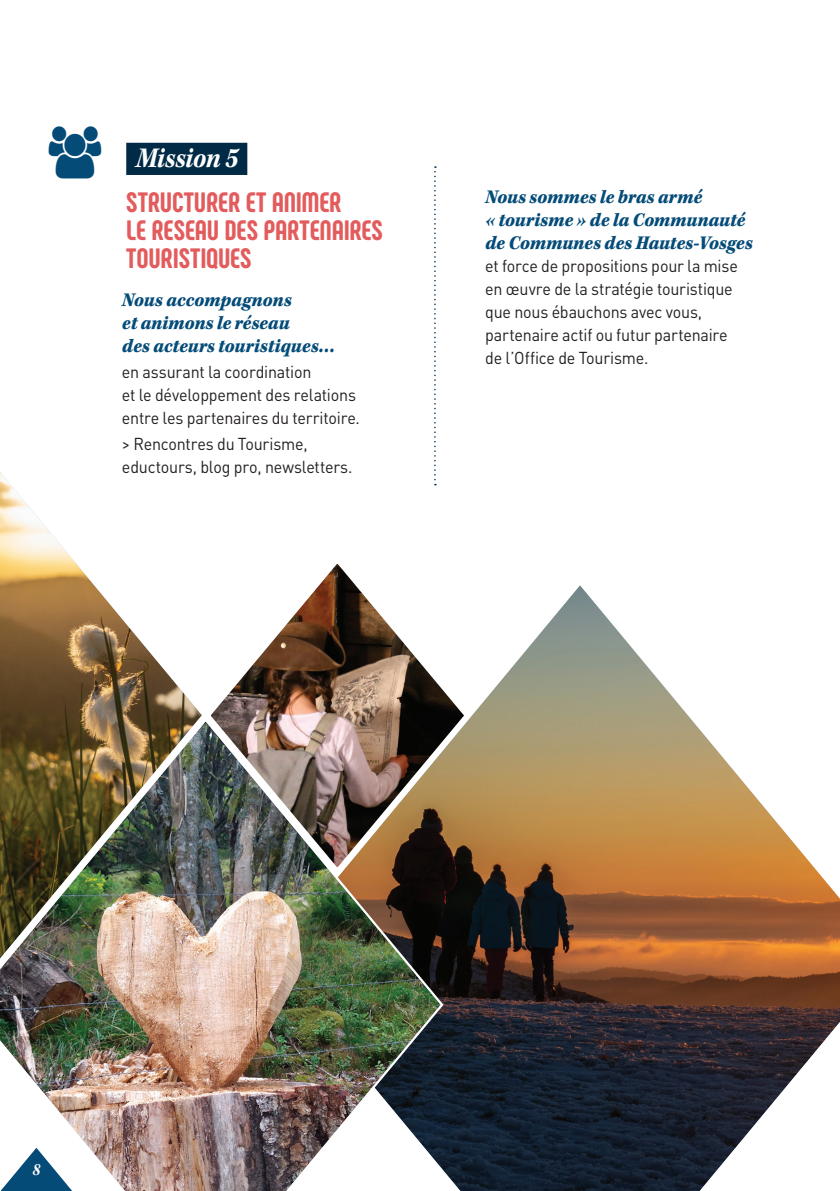
<style>
.page{position:relative;width:840px;height:1191px;background:#fff}
.page>*{position:absolute;margin:0;border:0;box-sizing:border-box;transform-origin:0 0}
.t1{font:italic 700 29.2px "Kepler Std";letter-spacing:-.015em;color:#fff;scale:.89 1}
.t2{font:800 28px/28px "Phenomena";letter-spacing:-.01em;color:#e35c5d}
.t3{font:20px/23px "Kepler Std Black It Capt";letter-spacing:-.01em;color:#044b78;scale:.94 1}
.t4{font:18px "Kepler Std Bold Scn It";color:#fff;scale:.94 1}
.t5{font:17.2px/23px "DIN Pro";letter-spacing:-.01em;color:#231f20;scale:.94 1}
</style>
<div class="page">
<svg style="left:445px;top:585px;width:394px;height:606px"></svg>
<div style="left:126px;top:143px;width:121px;height:32px;background:#002a46"></div>
<svg style="left:211px;top:564px;width:260px;height:312px"></svg>
<img style="left:0;top:716px;width:445px;height:475px">
<img style="left:0;top:472px;width:208px;height:624px">
<svg style="left:434px;top:166px;width:1px;height:319px"></svg>
<h1 class="t1" style="left:136px;top:142px;width:116px">Mission 5</h1>
<h2 class="t2" style="left:126px;top:188px;width:258px">STRUCTURER ET ANIMER<br>LE RESEAU DES PARTENAIRES<br>TOURISTIQUES</h2>
<p class="t3" style="left:122px;top:289px;width:228px">Nous accompagnons<br>et animons le réseau<br>des acteurs touristiques…</p>
<p class="t5" style="left:122px;top:359px;width:254px">en assurant la coordination<br>et le développement des relations entre les partenaires du territoire.</p>
<p class="t5" style="left:122px;top:430px;width:247px">&gt; Rencontres du Tourisme, eductours, blog pro, newsletters.</p>
<p class="t3" style="left:485px;top:186px;width:286px">Nous sommes le bras armé<br>« tourisme » de la Communauté de Communes des Hautes-Vosges</p>
<p class="t5" style="left:485px;top:253px;width:270px">et force de propositions pour la mise en œuvre de la stratégie touristique que nous ébauchons avec vous, partenaire actif ou futur partenaire de l’Office de Tourisme.</p>
<p class="t4" style="left:32px;top:1159px;width:10px">8</p>
</div>
